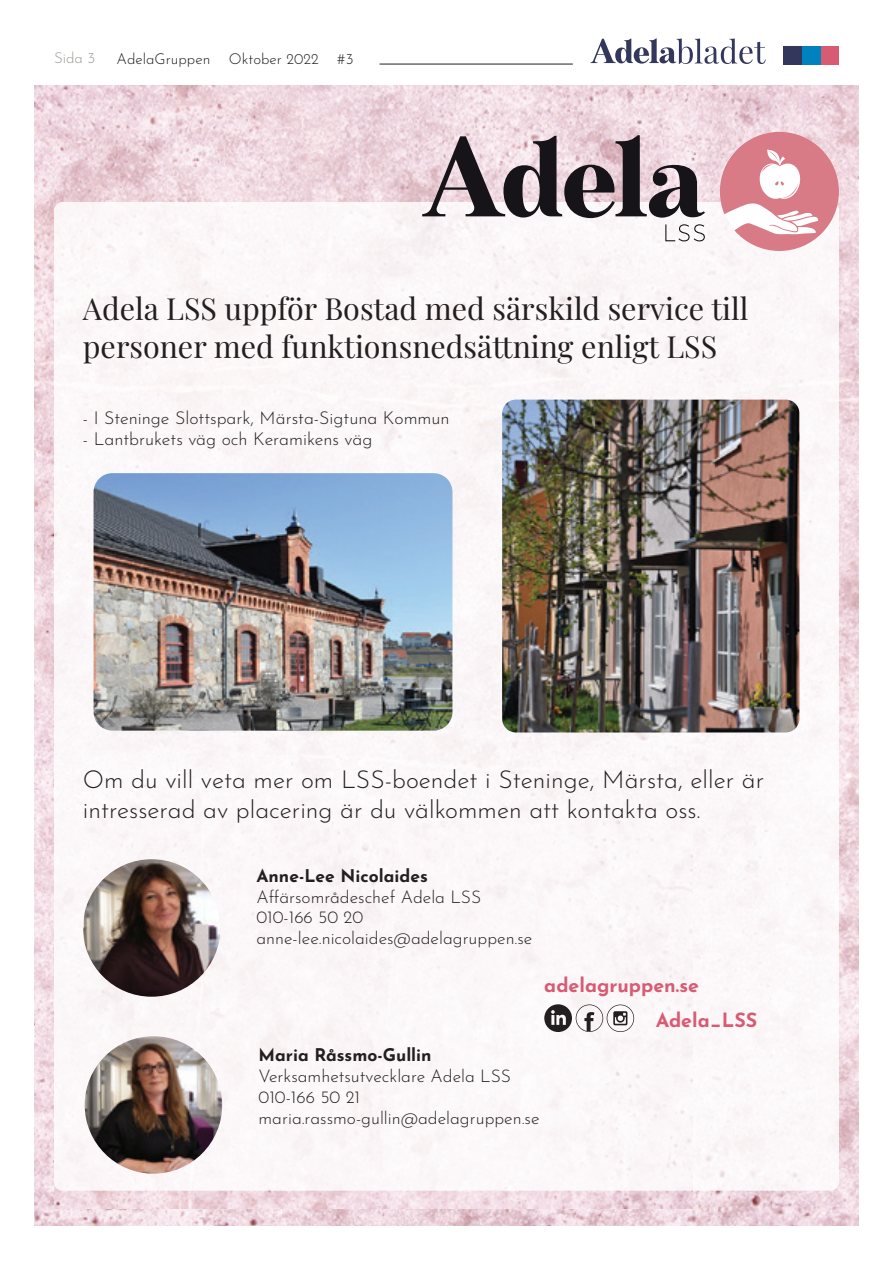
<style>
.page{position:relative;width:893px;height:1263px;background:#fff}
.page>*{position:absolute;margin:0;border:0;box-sizing:border-box;transform-origin:0 0}
.t1{font:30.45px/38.1px "Playfair Display";color:#231f20}
.t2{font:100 24.75px/29.7px "Josefin Sans";color:#231f20}
.t3{font:100 19.65px/34.7px "Josefin Sans";color:#d75c73}
.t4{font:100 17.7px "Josefin Sans";color:#231f20}
.t5{font:100 17.4px/21px "Josefin Sans";color:#231f20}
.t6{font:100 15px "Josefin Sans";color:#231f20}
.t7{font:100 15px "Josefin Sans";color:#9d9995}
</style>
<div class="page">
<div style="left:820px;top:46px;width:19px;height:18px;background:#d75c73"></div>
<div style="left:783px;top:46px;width:19px;height:18px;background:#33375b"></div>
<div style="left:802px;top:46px;width:18px;height:18px;background:#0082bf"></div>
<svg style="left:590px;top:38px;width:176px;height:26px"></svg>
<hr style="left:380px;top:64px;width:193px;height:1px;background:#231f20">
<img style="left:34px;top:85px;width:825px;height:1141px">
<img style="left:54px;top:1185px;width:639px;height:24px">
<div style="left:54px;top:202px;width:785px;height:989px;background:#fbf7f9;border-radius:9px"></div>
<img style="left:502px;top:400px;width:297px;height:332px">
<img style="left:94px;top:473px;width:358px;height:258px">
<img style="left:83px;top:859px;width:137px;height:138px;border-radius:69px">
<img style="left:85px;top:1036px;width:137px;height:138px;border-radius:69px">
<svg style="left:544px;top:1004px;width:90px;height:28px"></svg>
<svg style="left:665px;top:224px;width:40px;height:17px"></svg>
<svg style="left:422px;top:135px;width:283px;height:83px;background:#9f9197"></svg>
<svg style="left:720px;top:132px;width:119px;height:119px"></svg>
<p class="t7" style="left:54px;top:47px;width:43px">Sida 3</p>
<p class="t6" style="left:117px;top:48px;width:238px">AdelaGruppen Oktober 2022 #3</p>
<h1 class="t1" style="left:83px;top:287px;width:667px">Adela LSS uppför Bostad med särskild service till personer med funktionsnedsättning enligt LSS</h1>
<p class="t4" style="left:83px;top:405px;width:368px">- I Steninge Slottspark, Märsta-Sigtuna Kommun</p>
<p class="t4" style="left:83px;top:426px;width:291px">- Lantbrukets väg och Keramikens väg</p>
<h2 class="t2" style="left:83px;top:763px;width:683px">Om du vill veta mer om LSS-boendet i Steninge, Märsta, eller är intresserad av placering är du välkommen att kontakta oss.</h2>
<p class="t5" style="left:256px;top:863px;width:278px">Anne-Lee Nicolaides<br>Affärsområdeschef Adela LSS<br>010-166 50 20 anne-lee.nicolaides@adelagruppen.se</p>
<p class="t3" style="left:656px;top:967px;width:103px;text-indent:-111px">adelagruppen.se<br>Adela_LSS</p>
<p class="t5" style="left:259px;top:1043px;width:282px">Maria Råssmo-Gullin<br>Verksamhetsutvecklare Adela LSS<br>010-166 50 21 maria.rassmo-gullin@adelagruppen.se</p>
</div>
